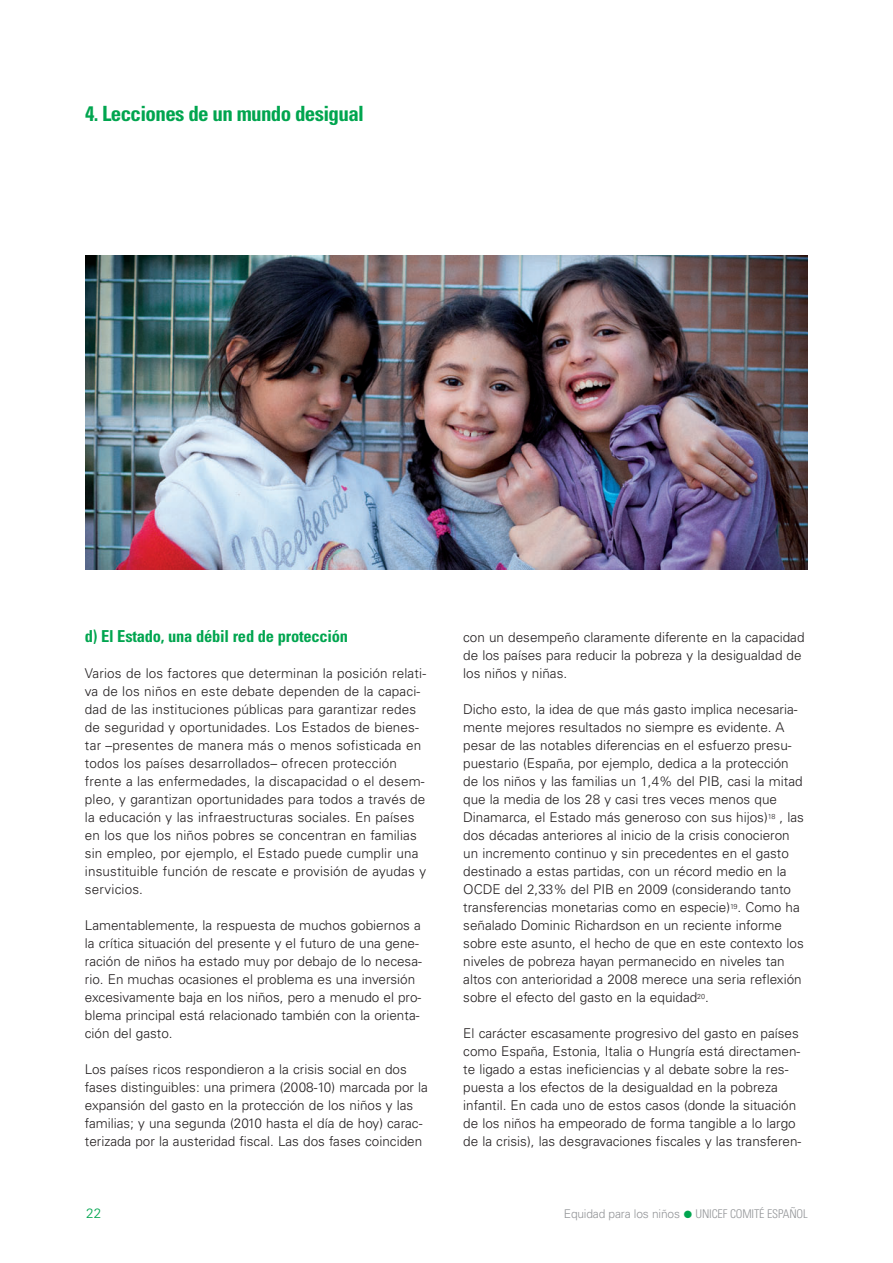
<style>
.page{position:relative;width:893px;height:1263px;background:#fff}
.page>*{position:absolute;margin:0;border:0;box-sizing:border-box;transform-origin:0 0}
.t1{font:700 condensed 21px "Univers";letter-spacing:-.03em;color:#00a54f}
.t2{font:700 condensed 16.5px "Univers";letter-spacing:-.015em;color:#00a54f}
.t3{font:300 13.5px/18px "Univers";color:#231f20}
.t4{font:300 13.5px "Univers";color:#00a54f}
.t5{font:300 12px "Univers";letter-spacing:-.015em;color:#939598}
.s1{color:#00a54f}
.s2{font-stretch:condensed}
</style>
<div class="page">
<img style="left:86px;top:255px;width:722px;height:315px">
<h1 class="t1" style="left:85px;top:105px;width:280px">4. Lecciones de un mundo desigual</h1>
<p class="t2" style="left:85px;top:630px;width:265px">d) El Estado, una débil red de protección</p>
<p class="t3" style="left:85px;top:666px;width:343px">Varios de los factores que determinan la posición relati&shy;va de los niños en este debate dependen de la capaci&shy;dad de las instituciones públicas para garantizar redes de seguridad y oportunidades. Los Estados de bienes&shy;tar –presentes de manera más o menos sofisticada en todos los países desarrollados– ofrecen protección frente a las enfermedades, la discapacidad o el desem&shy;pleo, y garantizan oportunidades para todos a través de la educación y las infraestructuras sociales. En países en los que los niños pobres se concentran en familias sin empleo, por ejemplo, el Estado puede cumplir una insustituible función de rescate e provisión de ayudas y servicios.</p>
<p class="t3" style="left:85px;top:918px;width:338px">Lamentablemente, la respuesta de muchos gobiernos a la crítica situación del presente y el futuro de una gene&shy;ración de niños ha estado muy por debajo de lo necesa&shy;rio. En muchas ocasiones el problema es una inversión excesivamente baja en los niños, pero a menudo el pro&shy;blema principal está relacionado también con la orienta&shy;ción del gasto.</p>
<p class="t3" style="left:85px;top:1062px;width:345px">Los países ricos respondieron a la crisis social en dos fases distinguibles: una primera (2008-10) marcada por la expansión del gasto en la protección de los niños y las familias; y una segunda (2010 hasta el día de hoy) carac&shy;terizada por la austeridad fiscal. Las dos fases coinciden</p>
<p class="t3" style="left:463px;top:630px;width:343px">con un desempeño claramente diferente en la capacidad de los países para reducir la pobreza y la desigualdad de los niños y niñas.</p>
<p class="t3" style="left:463px;top:702px;width:342px">Dicho esto, la idea de que más gasto implica necesaria&shy;mente mejores resultados no siempre es evidente. A pesar de las notables diferencias en el esfuerzo presu&shy;puestario (España, por ejemplo, dedica a la protección de los niños y las familias un 1,4% del PIB, casi la mitad que la media de los 28 y casi tres veces menos que Dinamarca, el Estado más generoso con sus hijos)<sup>18</sup> , las dos décadas anteriores al inicio de la crisis conocieron un incremento continuo y sin precedentes en el gasto destinado a estas partidas, con un récord medio en la OCDE del 2,33% del PIB en 2009 (considerando tanto transferencias monetarias como en especie)<sup>19</sup>. Como ha señalado Dominic Richardson en un reciente informe sobre este asunto, el hecho de que en este contexto los niveles de pobreza hayan permanecido en niveles tan altos con anterioridad a 2008 merece una seria reflexión sobre el efecto del gasto en la equidad<sup>20</sup>.</p>
<p class="t3" style="left:463px;top:1026px;width:339px">El carácter escasamente progresivo del gasto en países como España, Estonia, Italia o Hungría está directamen&shy;te ligado a estas ineficiencias y al debate sobre la res&shy;puesta a los efectos de la desigualdad en la pobreza infantil. En cada uno de estos casos (donde la situación de los niños ha empeorado de forma tangible a lo largo de la crisis), las desgravaciones fiscales y las transferen-</p>
<p class="t4" style="left:86px;top:1209px;width:17px">22</p>
<p class="t5" style="left:564px;top:1210px;width:245px">Equidad para los niños <span class="s1">●</span> <span class="s2">UNICEF COMITÉ ESPAÑOL</span></p>
</div>
